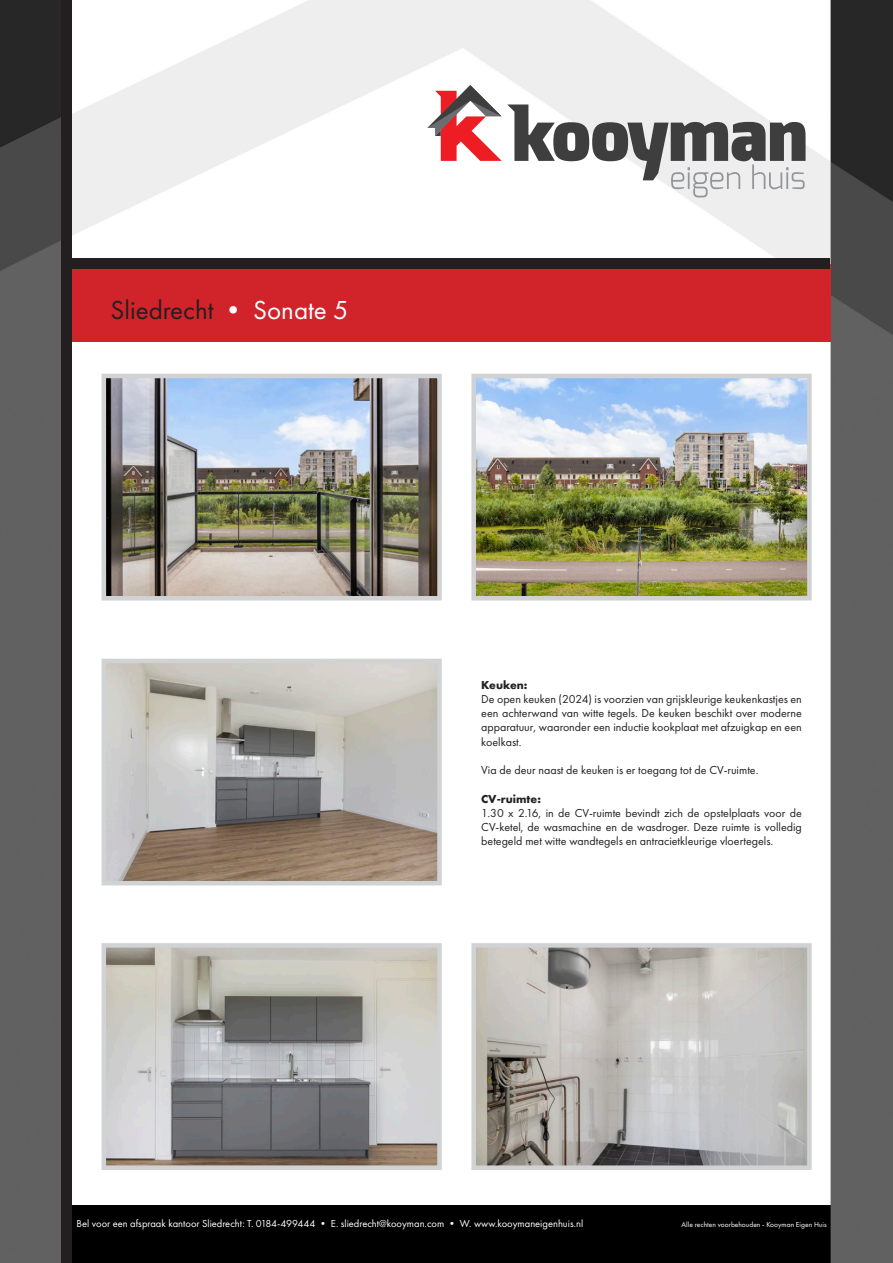
<style>
.page{position:relative;width:893px;height:1263px;background:#fff}
.page>*{position:absolute;margin:0;border:0;box-sizing:border-box;transform-origin:0 0}
.t1{font:27px "Futura PT";color:#231f20}
.t2{font:12px/14.2px "Futura PT";color:#231f20;text-align:justify}
.t3{font:700 12px "Futura PT";color:#231f20}
.t4{font:10.5px "Futura PT";color:#fff}
.t5{font:7.5px "Futura PT";color:#fff}
.s1{color:#fff}
</style>
<div class="page">
<img style="left:0;top:0;width:893px;height:1262px">
<div style="left:70px;top:264px;width:761px;height:78px;background:#d1232a"></div>
<div style="left:70px;top:258px;width:760px;height:11px;background:#231f20"></div>
<div style="left:61px;top:0;width:11px;height:1262px;background:#231f20"></div>
<img style="left:476px;top:379px;width:331px;height:216px">
<div style="left:471px;top:374px;width:341px;height:226px;border:4px solid #d1d2d4"></div>
<img style="left:107px;top:379px;width:330px;height:216px">
<div style="left:102px;top:374px;width:340px;height:226px;border:4px solid #d1d2d4"></div>
<svg style="left:427px;top:85px;width:378px;height:112px"></svg>
<img style="left:107px;top:664px;width:330px;height:216px">
<div style="left:102px;top:659px;width:340px;height:226px;border:4px solid #d1d2d4"></div>
<img style="left:107px;top:948px;width:330px;height:217px">
<div style="left:102px;top:943px;width:340px;height:227px;border:4px solid #d1d2d4"></div>
<img style="left:476px;top:948px;width:331px;height:217px">
<div style="left:471px;top:943px;width:341px;height:227px;border:4px solid #d1d2d4"></div>
<h1 class="t1" style="left:111px;top:294px;width:240px">Sliedrecht <span class="s1">• Sonate 5</span></h1>
<p class="t3" style="left:481px;top:677px;width:48px">Keuken:</p>
<p class="t2" style="left:481px;top:692px;width:322px">De open keuken (2024) is voorzien van grijskleurige keukenkastjes en een achterwand van witte tegels. De keuken beschikt over moderne apparatuur, waaronder een inductie kookplaat met afzuigkap en een koelkast.</p>
<p class="t2" style="left:481px;top:763px;width:279px">Via de deur naast de keuken is er toegang tot de CV-ruimte.</p>
<p class="t3" style="left:481px;top:791px;width:61px">CV-ruimte:</p>
<p class="t2" style="left:481px;top:806px;width:322px">1.30 x 2.16, in de CV-ruimte bevindt zich de opstelplaats voor de CV-ketel, de wasmachine en de wasdroger. Deze ruimte is volledig betegeld met witte wandtegels en antracietkleurige vloertegels.</p>
<p class="t4" style="left:77px;top:1217px;width:508px">Bel voor een afspraak kantoor Sliedrecht: T. 0184-499444 • E. sliedrecht@kooyman.com • W. www.kooymaneigenhuis.nl</p>
<p class="t5" style="left:682px;top:1219px;width:146px">Alle rechten voorbehouden - Kooyman Eigen Huis</p>
</div>
